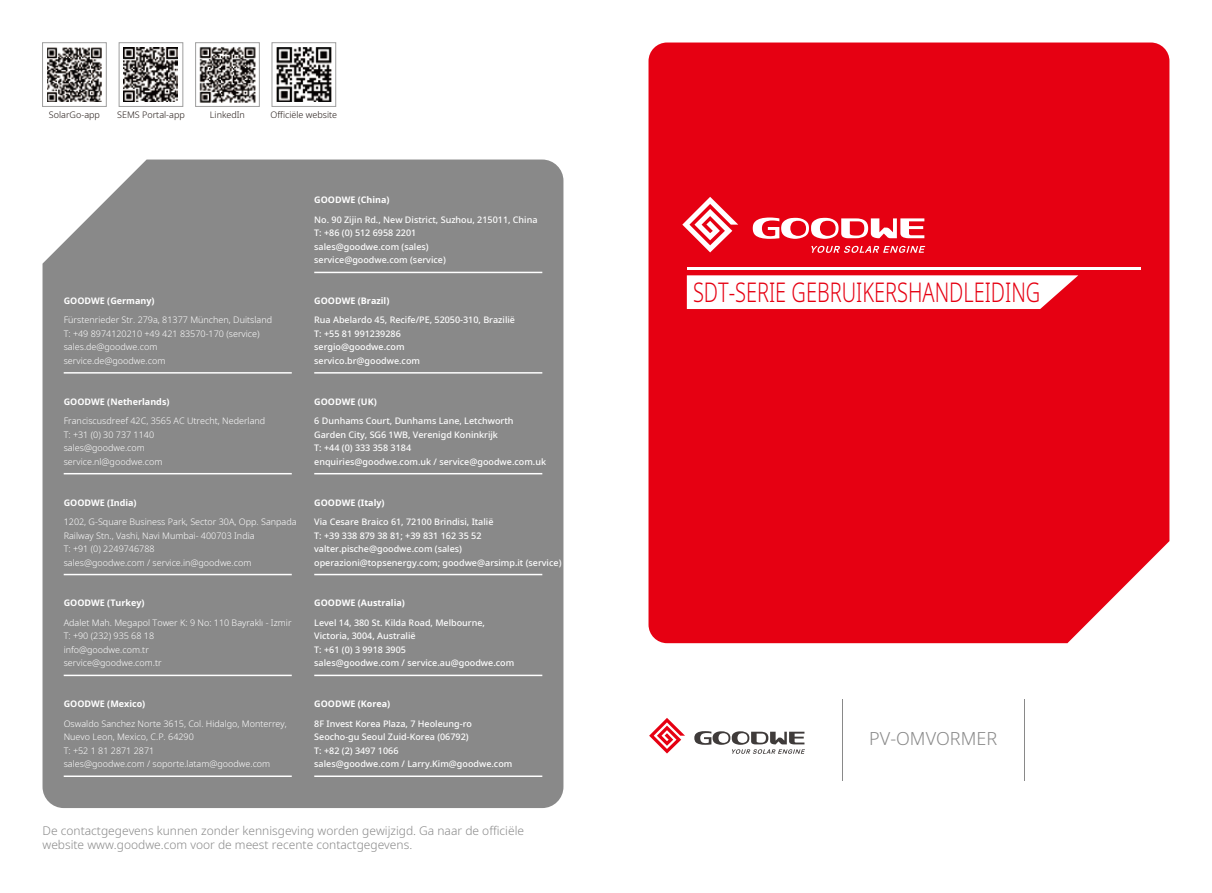
<style>
.page{position:relative;width:1212px;height:893px;background:#fff}
.page>*{position:absolute;margin:0;border:0;box-sizing:border-box;transform-origin:0 0}
.t1{font:300 27px "Noto Sans";color:#e60012;scale:.74 1}
.t2{font:300 18px "Noto Sans";color:#898989}
.t3{font:300 12px/14.4px "Noto Sans";color:#898989}
.t4{font:500 9px/13.5px "Noto Sans";color:#fff}
.t5{font:300 9px/13.5px "Noto Sans";color:#fff}
.t6{font:700 9px "Noto Sans";color:#fff}
.t7{font:300 9px "Noto Sans";color:#221815}
</style>
<div class="page">
<div style="left:648px;top:43px;width:521px;height:600px;background:#e60012"></div>
<hr style="left:687px;top:267px;width:453px;height:2px;background:#fff">
<svg style="left:687px;top:275px;width:391px;height:34px"></svg>
<hr style="left:841px;top:699px;width:1px;height:82px;background:#898989">
<hr style="left:1024px;top:699px;width:1px;height:82px;background:#898989">
<svg style="left:753px;top:218px;width:171px;height:21px"></svg>
<svg style="left:682px;top:197px;width:56px;height:55px"></svg>
<svg style="left:811px;top:246px;width:114px;height:7px"></svg>
<svg style="left:649px;top:718px;width:36px;height:35px"></svg>
<svg style="left:694px;top:731px;width:111px;height:23px"></svg>
<div style="left:119px;top:42px;width:64px;height:65px;border:1px solid #9f9f9f"></div>
<div style="left:195px;top:42px;width:65px;height:65px;border:1px solid #9f9f9f"></div>
<div style="left:272px;top:42px;width:64px;height:65px;border:1px solid #9f9f9f"></div>
<img style="left:199px;top:47px;width:57px;height:56px">
<img style="left:276px;top:47px;width:55px;height:55px">
<img style="left:124px;top:48px;width:54px;height:54px">
<div style="left:42px;top:42px;width:65px;height:65px;border:1px solid #9f9f9f"></div>
<img style="left:47px;top:48px;width:54px;height:54px">
<div style="left:43px;top:160px;width:520px;height:648px;background:#898989"></div>
<hr style="left:64px;top:372px;width:228px;height:2px;background:#fff">
<hr style="left:314px;top:372px;width:228px;height:2px;background:#fff">
<hr style="left:64px;top:473px;width:228px;height:1px;background:#fff">
<hr style="left:314px;top:473px;width:228px;height:1px;background:#fff">
<hr style="left:64px;top:574px;width:228px;height:1px;background:#fff">
<hr style="left:314px;top:574px;width:228px;height:1px;background:#fff">
<hr style="left:64px;top:675px;width:228px;height:1px;background:#fff">
<hr style="left:314px;top:675px;width:228px;height:1px;background:#fff">
<hr style="left:64px;top:775px;width:228px;height:2px;background:#fff">
<hr style="left:314px;top:775px;width:228px;height:2px;background:#fff">
<hr style="left:314px;top:272px;width:228px;height:1px;background:#fff">
<p class="t7" style="left:49px;top:109px;width:53px">SolarGo-app</p>
<p class="t7" style="left:117px;top:109px;width:69px">SEMS Portal-app</p>
<p class="t7" style="left:210px;top:109px;width:37px">LinkedIn</p>
<p class="t7" style="left:271px;top:109px;width:68px">Officiële website</p>
<p class="t6" style="left:64px;top:294px;width:92px">GOODWE (Germany)</p>
<p class="t5" style="left:64px;top:313px;width:210px">Fürstenrieder Str. 279a, 81377 München, Duitsland T: +49 8974120210 +49 421 83570-170 (service) sales.de@goodwe.com<br>service.de@goodwe.com</p>
<p class="t6" style="left:64px;top:395px;width:107px">GOODWE (Netherlands)</p>
<p class="t5" style="left:64px;top:414px;width:203px">Franciscusdreef 42C, 3565 AC Utrecht, Nederland<br>T: +31 (0) 30 737 1140<br>sales@goodwe.com<br>service.nl@goodwe.com</p>
<p class="t6" style="left:64px;top:496px;width:74px">GOODWE (India)</p>
<p class="t5" style="left:64px;top:515px;width:234px">1202, G-Square Business Park, Sector 30A, Opp. Sanpada Railway Stn., Vashi, Navi Mumbai- 400703 India<br>T: +91 (0) 2249746788<br>sales@goodwe.com / service.in@goodwe.com</p>
<p class="t6" style="left:64px;top:597px;width:82px">GOODWE (Turkey)</p>
<p class="t5" style="left:64px;top:616px;width:229px">Adalet Mah. Megapol Tower K: 9 No: 110 Bayraklı - Izmir<br>T: +90 (232) 935 68 18<br>info@goodwe.com.tr<br>service@goodwe.com.tr</p>
<p class="t6" style="left:64px;top:698px;width:83px">GOODWE (Mexico)</p>
<p class="t5" style="left:64px;top:717px;width:225px">Oswaldo Sanchez Norte 3615, Col. Hidalgo, Monterrey, Nuevo Leon, Mexico, C.P. 64290<br>T: +52 1 81 2871 2871<br>sales@goodwe.com / soporte.latam@goodwe.com</p>
<p class="t6" style="left:314px;top:194px;width:77px">GOODWE (China)</p>
<p class="t4" style="left:314px;top:213px;width:225px">No. 90 Zijin Rd., New District, Suzhou, 215011, China T: +86 (0) 512 6958 2201<br>sales@goodwe.com (sales)<br>service@goodwe.com (service)</p>
<p class="t6" style="left:314px;top:294px;width:77px">GOODWE (Brazil)</p>
<p class="t4" style="left:314px;top:313px;width:202px">Rua Abelardo 45, Recife/PE, 52050-310, Brazilië<br>T: +55 81 991239286<br>sergio@goodwe.com<br>servico.br@goodwe.com</p>
<p class="t6" style="left:314px;top:395px;width:64px">GOODWE (UK)</p>
<p class="t4" style="left:314px;top:414px;width:233px">6 Dunhams Court, Dunhams Lane, Letchworth Garden City, SG6 1WB, Verenigd Koninkrijk<br>T: +44 (0) 333 358 3184<br>enquiries@goodwe.com.uk / service@goodwe.com.uk</p>
<p class="t6" style="left:314px;top:496px;width:72px">GOODWE (Italy)</p>
<p class="t4" style="left:314px;top:515px;width:249px">Via Cesare Braico 61, 72100 Brindisi, Italië<br>T: +39 338 879 38 81; +39 831 162 35 52 valter.pische@goodwe.com (sales) operazioni@topsenergy.com; goodwe@arsimp.it (service)</p>
<p class="t6" style="left:314px;top:597px;width:92px">GOODWE (Australia)</p>
<p class="t4" style="left:314px;top:616px;width:201px">Level 14, 380 St. Kilda Road, Melbourne, Victoria, 3004, Australië<br>T: +61 (0) 3 9918 3905<br>sales@goodwe.com / service.au@goodwe.com</p>
<p class="t6" style="left:314px;top:698px;width:78px">GOODWE (Korea)</p>
<p class="t4" style="left:314px;top:717px;width:200px">8F Invest Korea Plaza, 7 Heoleung-ro Seocho-gu Seoul Zuid-Korea (06792)<br>T: +82 (2) 3497 1066<br>sales@goodwe.com / Larry.Kim@goodwe.com</p>
<h3 class="t3" style="left:43px;top:823px;width:483px">De contactgegevens kunnen zonder kennisgeving worden gewijzigd. Ga naar de officiële website www.goodwe.com voor de meest recente contactgegevens.</h3>
<h1 class="t1" style="left:693px;top:273px;width:471px">SDT-SERIE GEBRUIKERSHANDLEIDING</h1>
<h2 class="t2" style="left:869px;top:726px;width:129px">PV-OMVORMER</h2>
</div>
